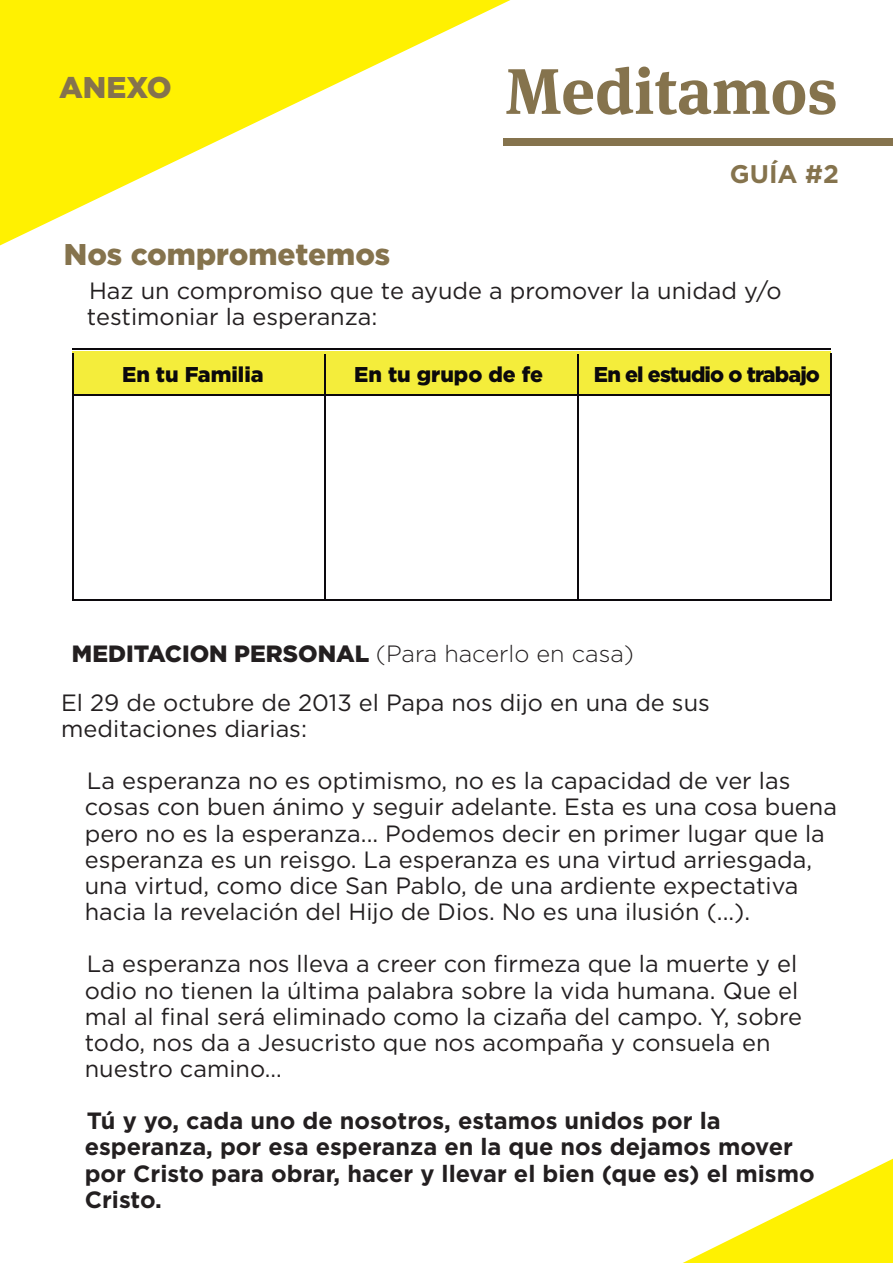
<style>
.page{position:relative;width:893px;height:1263px;background:#fff}
.page>*{position:absolute;margin:0;border:0;box-sizing:border-box;transform-origin:0 0}
.t1{font:900 30px "Gotham";color:#85734d}
.t2{font:700 25.5px "Gotham";color:#85734d}
.t3{font:23.55px/26.1px "Gotham";color:#231f20}
.t4{font:700 23.55px/26.1px "Gotham";color:#231f20}
.t5{font:300 23.55px "Gotham";color:#231f20}
.t6{font:900 21.45px "Gotham";color:#0b090c}
.t7{font:900 21.45px "Gotham";letter-spacing:-.04em;color:#0b090c}
.s1{font-weight:900}
</style>
<div class="page">
<div style="left:503px;top:138px;width:390px;height:8px;background:#85734d"></div>
<svg style="left:575px;top:67px;width:261px;height:48px"></svg>
<svg style="left:0;top:0;width:575px;height:246px"></svg>
<svg style="left:683px;top:1158px;width:210px;height:105px"></svg>
<div style="left:72px;top:351px;width:759px;height:43px;background:#f4ed3b"></div>
<hr style="left:74px;top:349px;width:251px;height:1px;background:#0c090d">
<hr style="left:326px;top:349px;width:251px;height:1px;background:#0c090d">
<hr style="left:579px;top:349px;width:251px;height:1px;background:#0c090d">
<svg style="left:72px;top:349px;width:2px;height:14px"></svg>
<svg style="left:577px;top:349px;width:2px;height:14px"></svg>
<svg style="left:830px;top:353px;width:2px;height:10px"></svg>
<hr style="left:72px;top:363px;width:2px;height:31px;background:#0c090d">
<hr style="left:325px;top:363px;width:1px;height:31px;background:#0c090d">
<hr style="left:577px;top:363px;width:2px;height:31px;background:#0c090d">
<hr style="left:830px;top:363px;width:2px;height:31px;background:#0c090d">
<svg style="left:72px;top:394px;width:2px;height:10px"></svg>
<hr style="left:74px;top:394px;width:251px;height:2px;background:#0c090d">
<hr style="left:326px;top:394px;width:251px;height:2px;background:#0c090d">
<svg style="left:577px;top:394px;width:2px;height:10px"></svg>
<hr style="left:579px;top:394px;width:251px;height:2px;background:#0c090d">
<svg style="left:830px;top:394px;width:2px;height:10px"></svg>
<hr style="left:72px;top:404px;width:2px;height:195px;background:#0c090d">
<hr style="left:74px;top:599px;width:251px;height:2px;background:#0c090d">
<hr style="left:325px;top:404px;width:1px;height:195px;background:#0c090d">
<hr style="left:326px;top:599px;width:251px;height:2px;background:#0c090d">
<hr style="left:577px;top:404px;width:2px;height:195px;background:#0c090d">
<hr style="left:579px;top:599px;width:251px;height:2px;background:#0c090d">
<hr style="left:830px;top:404px;width:2px;height:195px;background:#0c090d">
<p class="t1" style="left:59px;top:67px;width:114px">ANEXO</p>
<p class="t1" style="left:64px;top:233px;width:328px">Nos comprometemos</p>
<p class="t2" style="left:730px;top:157px;width:111px">GUÍA #2</p>
<p class="t3" style="left:87px;top:277px;width:696px">Haz un compromiso que te ayude a promover la unidad y/o testimoniar la esperanza:</p>
<p class="t6" style="left:122px;top:360px;width:143px">En tu Familia</p>
<p class="t6" style="left:354px;top:360px;width:190px">En tu grupo de fe</p>
<p class="t7" style="left:594px;top:360px;width:228px">En el estudio o trabajo</p>
<p class="t5" style="left:72px;top:638px;width:564px"><span class="s1">MEDITACION PERSONAL</span> (Para hacerlo en casa)</p>
<p class="t3" style="left:61px;top:689px;width:650px">El 29 de octubre de 2013 el Papa nos dijo en una de sus meditaciones diarias:</p>
<p class="t3" style="left:85px;top:767px;width:754px">La esperanza no es optimismo, no es la capacidad de ver las cosas con buen ánimo y seguir adelante. Esta es una cosa buena pero no es la esperanza... Podemos decir en primer lugar que la esperanza es un reisgo. La esperanza es una virtud arriesgada, una virtud, como dice San Pablo, de una ardiente expectativa hacia la revelación del Hijo de Dios. No es una ilusión (...).</p>
<p class="t3" style="left:85px;top:950px;width:719px">La esperanza nos lleva a creer con firmeza que la muerte y el odio no tienen la última palabra sobre la vida humana. Que el mal al final será eliminado como la cizaña del campo. Y, sobre todo, nos da a Jesucristo que nos acompaña y consuela en nuestro camino…</p>
<p class="t4" style="left:85px;top:1108px;width:731px">Tú y yo, cada uno de nosotros, estamos unidos por la esperanza, por esa esperanza en la que nos dejamos mover por Cristo para obrar, hacer y llevar el bien (que es) el mismo Cristo.</p>
</div>
